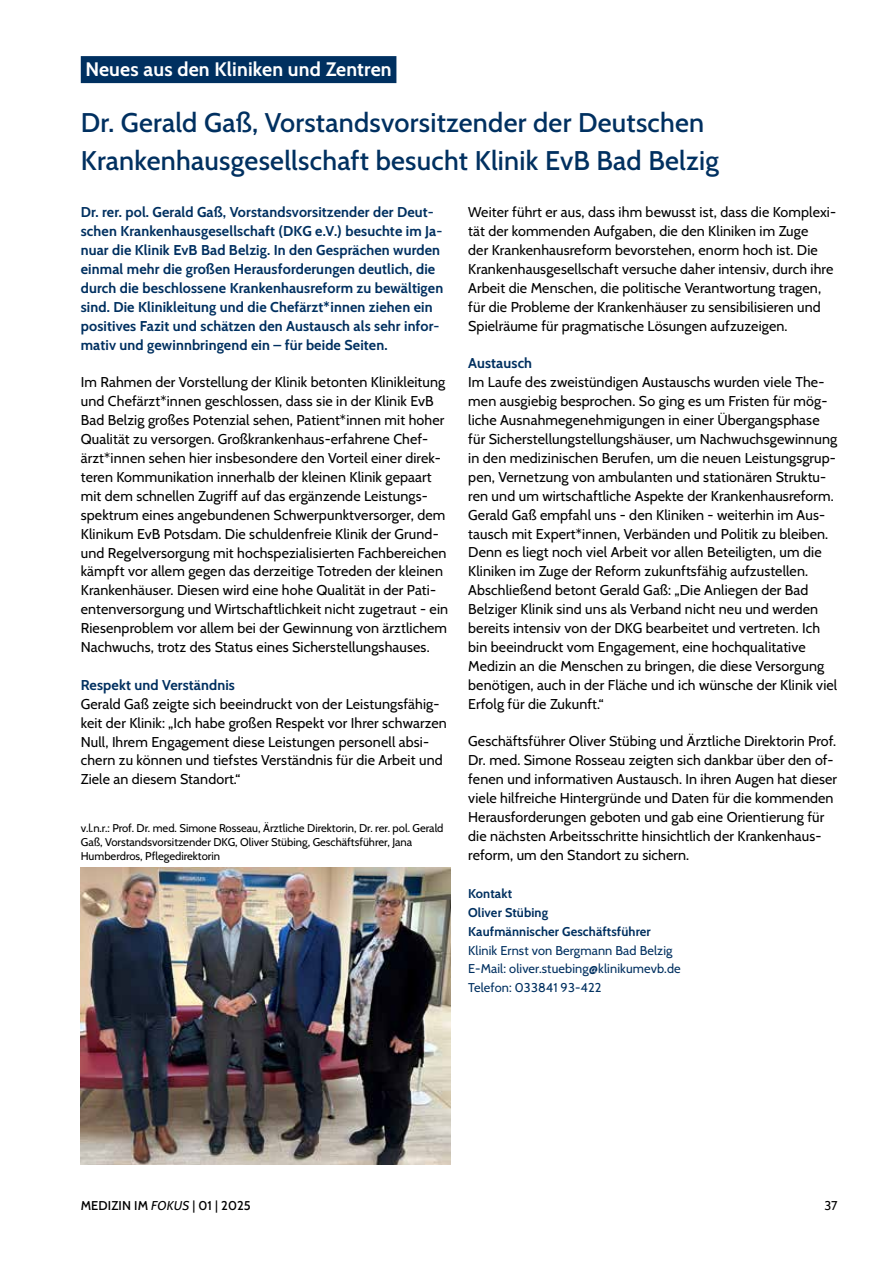
<style>
.page{position:relative;width:893px;height:1263px;background:#fff}
.page>*{position:absolute;margin:0;border:0;box-sizing:border-box;transform-origin:0 0}
.t1{font:500 27px/37.8px "Cabin";letter-spacing:.01em;color:#003060}
.t2{font:700 19.5px "Cabin";letter-spacing:.01em;color:#fff}
.t3{font:14.25px/18.9px "Cabin";letter-spacing:.01em;color:#000}
.t4{font:700 14.25px/18.9px "Cabin";letter-spacing:.01em;color:#003060}
.t5{font:12.75px/18.9px "Cabin";letter-spacing:.01em;color:#003060}
.t6{font:700 12.75px/18.9px "Cabin";letter-spacing:.01em;color:#003060}
.t7{font:500 12.75px "Cabin";letter-spacing:.01em;color:#000}
.t8{font:12.75px "Cabin";color:#000}
.t9{font:11.25px/14.2px "Cabin";color:#000}
.s1{font-weight:400;font-style:italic}
.s2{font-weight:400}
</style>
<div class="page">
<div style="left:81px;top:56px;width:315px;height:27px;background:#003060"></div>
<img style="left:81px;top:867px;width:369px;height:297px">
<h2 class="t2" style="left:85px;top:53px;width:308px">Neues aus den Kliniken und Zentren</h2>
<h1 class="t1" style="left:81px;top:102px;width:640px">Dr. Gerald Gaß, Vorstandsvorsitzender der Deutschen<br>Krankenhausgesellschaft besucht Klinik EvB Bad Belzig</h1>
<p class="t4" style="left:81px;top:202px;width:364px">Dr. rer. pol. Gerald Gaß, Vorstandsvorsitzender der Deut&shy;schen Krankenhausgesellschaft (DKG e.V.) besuchte im Ja&shy;nuar die Klinik EvB Bad Belzig. In den Gesprächen wurden einmal mehr die großen Herausforderungen deutlich, die durch die beschlossene Krankenhausreform zu bewältigen sind. Die Klinikleitung und die Chefärzt*innen ziehen ein positives Fazit und schätzen den Austausch als sehr infor&shy;mativ und gewinnbringend ein – für beide Seiten.</p>
<p class="t3" style="left:81px;top:372px;width:369px">Im Rahmen der Vorstellung der Klinik betonten Klinikleitung und Chefärzt*innen geschlossen, dass sie in der Klinik EvB Bad Belzig großes Potenzial sehen, Patient*innen mit hoher Qualität zu versorgen. Großkrankenhaus-erfahrene Chef&shy;ärzt*innen sehen hier insbesondere den Vorteil einer direk&shy;teren Kommunikation innerhalb der kleinen Klinik gepaart mit dem schnellen Zugriff auf das ergänzende Leistungs&shy;spektrum eines angebundenen Schwerpunktversorger, dem Klinikum EvB Potsdam. Die schuldenfreie Klinik der Grund&shy;und Regelversorgung mit hochspezialisierten Fachbereichen kämpft vor allem gegen das derzeitige Totreden der kleinen Krankenhäuser. Diesen wird eine hohe Qualität in der Pati&shy;entenversorgung und Wirtschaftlichkeit nicht zugetraut - ein Riesenproblem vor allem bei der Gewinnung von ärztlichem Nachwuchs, trotz des Status eines Sicherstellungshauses.</p>
<p class="t4" style="left:81px;top:674px;width:156px">Respekt und Verständnis</p>
<p class="t3" style="left:81px;top:693px;width:368px">Gerald Gaß zeigte sich beeindruckt von der Leistungsfähig&shy;keit der Klinik: „Ich habe großen Respekt vor Ihrer schwarzen Null, Ihrem Engagement diese Leistungen personell absi&shy;chern zu können und tiefstes Verständnis für die Arbeit und Ziele an diesem Standort.“</p>
<p class="t3" style="left:468px;top:202px;width:369px">Weiter führt er aus, dass ihm bewusst ist, dass die Komplexi&shy;tät der kommenden Aufgaben, die den Kliniken im Zuge<br>der Krankenhausreform bevorstehen, enorm hoch ist. Die Krankenhausgesellschaft versuche daher intensiv, durch ihre Arbeit die Menschen, die politische Verantwortung tragen, für die Probleme der Krankenhäuser zu sensibilisieren und Spielräume für pragmatische Lösungen aufzuzeigen.</p>
<p class="t4" style="left:468px;top:353px;width:65px">Austausch</p>
<p class="t3" style="left:468px;top:372px;width:371px">Im Laufe des zweistündigen Austauschs wurden viele The&shy;men ausgiebig besprochen. So ging es um Fristen für mög&shy;liche Ausnahmegenehmigungen in einer Übergangsphase für Sicherstellungstellungshäuser, um Nachwuchsgewinnung in den medizinischen Berufen, um die neuen Leistungsgrup&shy;pen, Vernetzung von ambulanten und stationären Struktu&shy;ren und um wirtschaftliche Aspekte der Krankenhausreform.<br>Gerald Gaß empfahl uns - den Kliniken - weiterhin im Aus&shy;tausch mit Expert*innen, Verbänden und Politik zu bleiben.<br>Denn es liegt noch viel Arbeit vor allen Beteiligten, um die Kliniken im Zuge der Reform zukunftsfähig aufzustellen.<br>Abschließend betont Gerald Gaß: „Die Anliegen der Bad Belziger Klinik sind uns als Verband nicht neu und werden bereits intensiv von der DKG bearbeitet und vertreten. Ich bin beeindruckt vom Engagement, eine hochqualitative Medizin an die Menschen zu bringen, die diese Versorgung benötigen, auch in der Fläche und ich wünsche der Klinik viel Erfolg für die Zukunft.“</p>
<p class="t3" style="left:468px;top:731px;width:370px">Geschäftsführer Oliver Stübing und Ärztliche Direktorin Prof.<br>Dr. med. Simone Rosseau zeigten sich dankbar über den of&shy;fenen und informativen Austausch. In ihren Augen hat dieser viele hilfreiche Hintergründe und Daten für die kommenden Herausforderungen geboten und gab eine Orientierung für die nächsten Arbeitsschritte hinsichtlich der Krankenhaus&shy;reform, um den Standort zu sichern.</p>
<p class="t6" style="left:468px;top:883px;width:184px">Kontakt<br>Oliver Stübing<br>Kaufmännischer Geschäftsführer</p>
<p class="t5" style="left:468px;top:940px;width:214px">Klinik Ernst von Bergmann Bad Belzig<br>E-Mail: oliver.stuebing@klinikumevb.de<br>Telefon: 033841 93-422</p>
<p class="t9" style="left:81px;top:820px;width:364px">v.l.n.r.: Prof. Dr. med. Simone Rosseau, Ärztliche Direktorin, Dr. rer. pol. Gerald<br>Gaß, Vorstandsvorsitzender DKG, Oliver Stübing, Geschäftsführer, Jana<br>Humberdros, Pflegedirektorin</p>
<p class="t7" style="left:81px;top:1195px;width:172px">MEDIZIN IM <span class="s1">FOKUS</span> <span class="s2">|</span> 01 <span class="s2">|</span> 2025</p>
<p class="t8" style="left:824px;top:1195px;width:15px">37</p>
</div>
